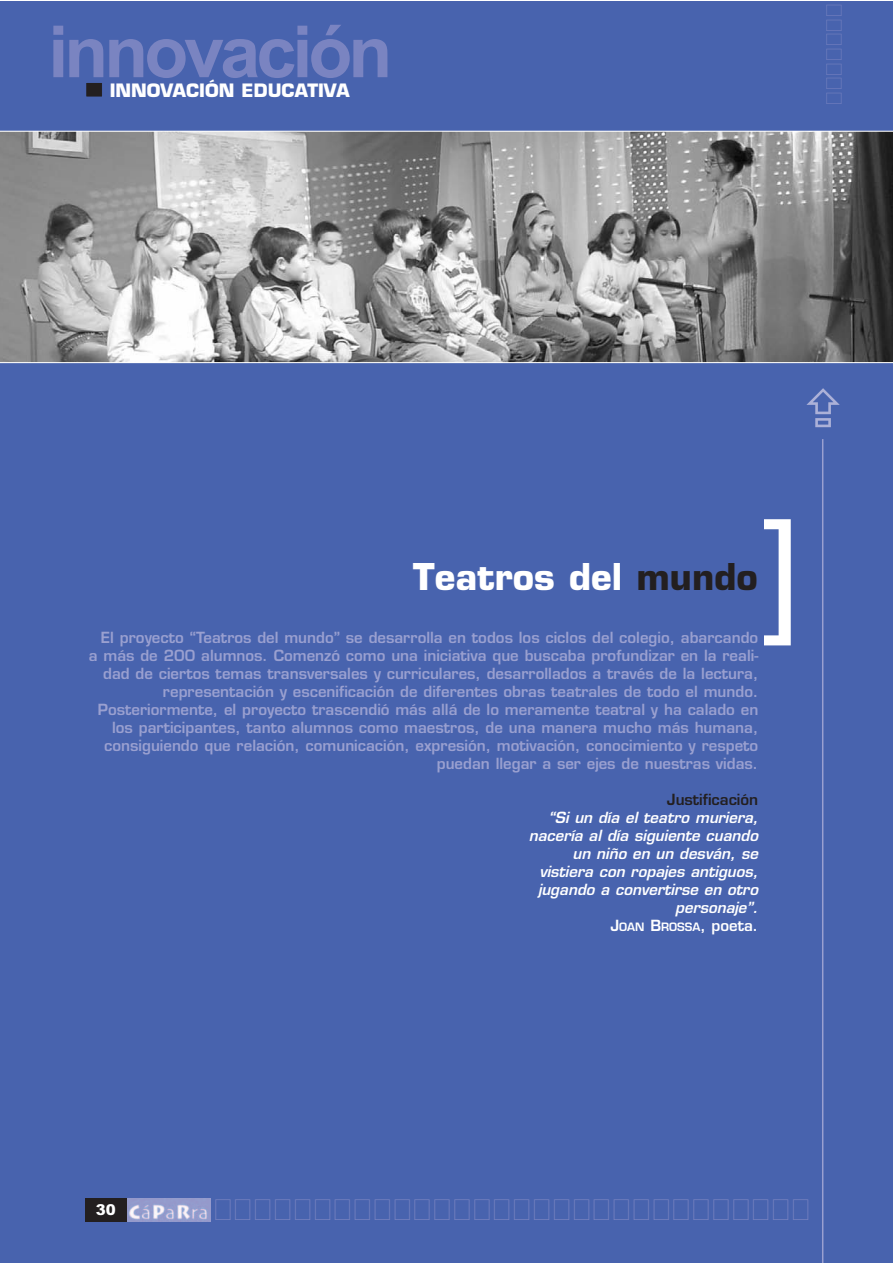
<style>
.page{position:relative;width:893px;height:1263px;background:#fff}
.page>*{position:absolute;margin:0;border:0;box-sizing:border-box;transform-origin:0 0}
.t1{font:138px "Arial MS";color:#fff}
.t2{font:72px "Arial Bold MS";letter-spacing:-.055em;color:#7a84c1}
.t3{font:700 36px "Eurostile";color:#fff}
.t4{font:700 18px "Eurostile";color:#fff}
.t5{font:600 15px/18px "Eurostile";color:#9aa0d0;text-align:right}
.t6{font:italic 600 15px/18px "Eurostile";color:#fff;text-align:right}
.t7{font:600 15px "Eurostile";color:#231f20}
.t8{font:900 15px "Arial";color:#fff}
.s1{color:#231f20}
.s2{font-style:normal}
.s3{font-style:normal;font-size:11.25px}
</style>
<div class="page">
<div style="left:0;top:1px;width:892px;height:1262px;background:#4863ae"></div>
<img style="left:127px;top:1198px;width:84px;height:24px">
<div style="left:86px;top:1198px;width:41px;height:24px;background:#231f20"></div>
<hr style="left:822px;top:439px;width:1px;height:824px;background:#9aa0d0">
<div style="left:86px;top:82px;width:16px;height:15px;background:#231f20"></div>
<div style="left:85px;top:82px;width:18px;height:16px;border:1px solid #4863ae"></div>
<svg style="left:0;top:131px;width:892px;height:232px;background:#999"></svg>
<h2 class="t2" style="left:48px;top:10px;width:346px">innovación</h2>
<p class="t4" style="left:110px;top:83px;width:241px">INNOVACIÓN EDUCATIVA</p>
<h1 class="t1" style="left:761px;top:490px;width:40px">]</h1>
<h3 class="t3" style="left:413px;top:563px;width:346px">Teatros del <span class="s1">mundo</span></h3>
<p class="t5" style="left:89px;top:630px;width:671px">El proyecto “Teatros del mundo” se desarrolla en todos los ciclos del colegio, abarcando a más de 200 alumnos. Comenzó como una iniciativa que buscaba profundizar en la reali&shy;dad de ciertos temas transversales y curriculares, desarrollados a través de la lectura, representación y escenificación de diferentes obras teatrales de todo el mundo.<br>Posteriormente, el proyecto trascendió más allá de lo meramente teatral y ha calado en los participantes, tanto alumnos como maestros, de una manera mucho más humana, consiguiendo que relación, comunicación, expresión, motivación, conocimiento y respeto puedan llegar a ser ejes de nuestras vidas.</p>
<p class="t7" style="left:667px;top:794px;width:93px">Justificación</p>
<p class="t6" style="left:529px;top:810px;width:231px">“Si un día el teatro muriera, nacería al día siguiente cuando un niño en un desván, se vistiera con ropajes antiguos, jugando a convertirse en otro personaje”.<br><span class="s2">J</span><span class="s3">OAN</span> <span class="s2">B</span><span class="s3">ROSSA</span><span class="s2">, poeta.</span></p>
<p class="t8" style="left:96px;top:1201px;width:22px">30</p>
</div>
